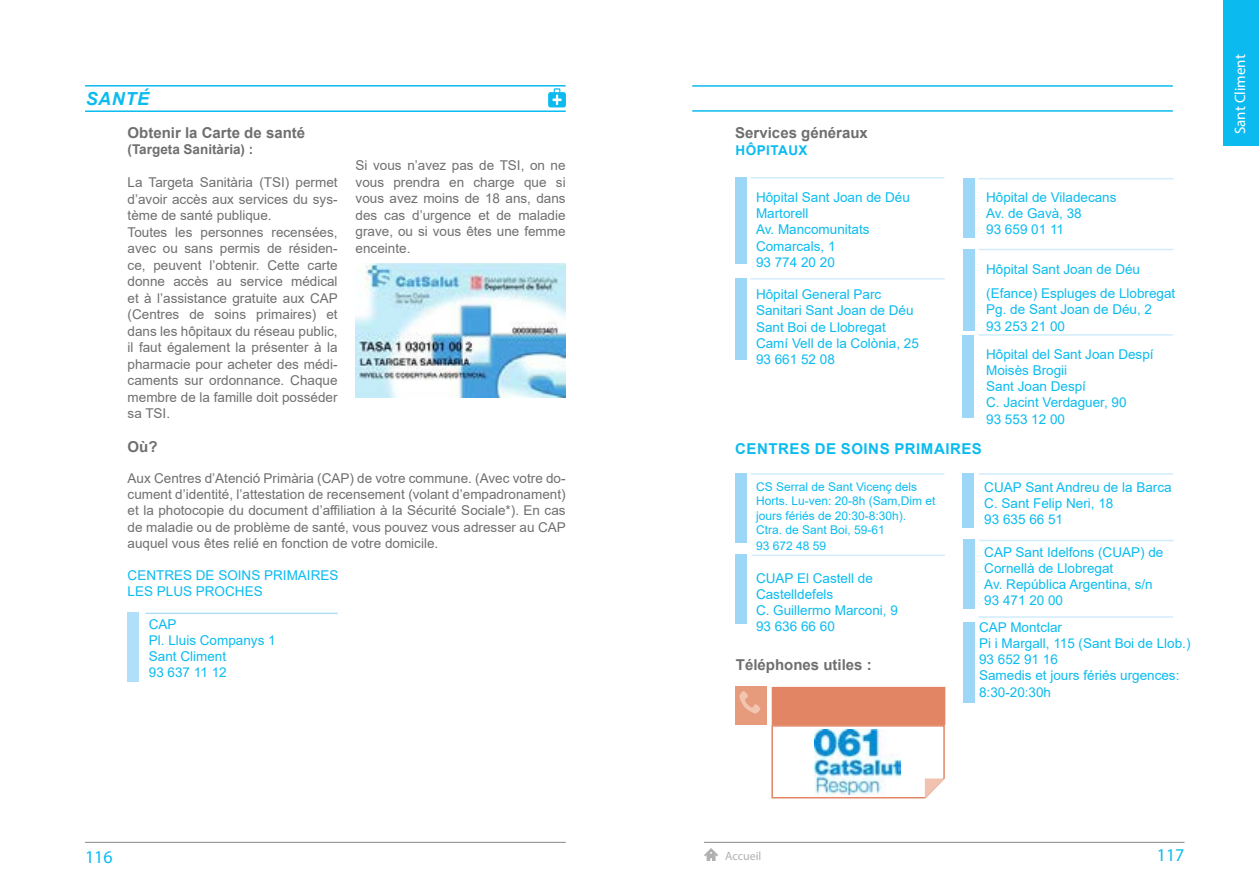
<style>
.page{position:relative;width:1259px;height:893px;background:#fff}
.page>*{position:absolute;margin:0;border:0;box-sizing:border-box;transform-origin:0 0}
.t1{font:18px "Myriad Pro";color:#0bbbef}
.t2{font:italic 700 18px "Arial";letter-spacing:.035em;color:#0bbbef}
.t3{font:700 15px "Arial";color:#706f6f}
.t4{font:700 15px "Arial";letter-spacing:.035em;color:#0bbbef}
.t5{font:15px "Myriad Pro";color:#fff}
.t6{font:13.5px/16.5px "Arial";color:#706f6f;text-align:justify}
.t7{font:13.5px/16.2px "Arial";color:#0bbbef}
.t8{font:700 13.5px "Arial";color:#706f6f}
.t9{font:700 13.5px "Arial";letter-spacing:.035em;color:#0bbbef}
.t10{font:12px/14.4px "Arial";color:#0bbbef}
.t11{font:12px "Myriad Pro";color:#b2b1b1}
</style>
<div class="page">
<hr style="left:692px;top:85px;width:480px;height:2px;background:#0bbbef">
<hr style="left:692px;top:110px;width:480px;height:2px;background:#0bbbef">
<div style="left:1224px;top:0;width:35px;height:145px;background:#0bbbef"></div>
<hr style="left:704px;top:842px;width:480px;height:1px;background:#878787">
<svg style="left:704px;top:848px;width:14px;height:13px"></svg>
<hr style="left:85px;top:85px;width:481px;height:2px;background:#0bbbef">
<hr style="left:85px;top:110px;width:481px;height:2px;background:#0bbbef">
<hr style="left:85px;top:842px;width:481px;height:1px;background:#878787">
<div style="left:735px;top:177px;width:11px;height:87px;background:#9cd7f7"></div>
<hr style="left:751px;top:177px;width:193px;height:2px;background:#d2ecfc">
<div style="left:735px;top:278px;width:11px;height:82px;background:#9cd7f7"></div>
<hr style="left:750px;top:278px;width:195px;height:2px;background:#d2ecfc">
<div style="left:962px;top:336px;width:12px;height:82px;background:#9cd7f7"></div>
<hr style="left:978px;top:334px;width:194px;height:2px;background:#d2ecfc">
<div style="left:963px;top:178px;width:11px;height:59px;background:#9cd7f7"></div>
<hr style="left:978px;top:178px;width:195px;height:1px;background:#d2ecfc">
<div style="left:963px;top:249px;width:11px;height:81px;background:#9cd7f7"></div>
<hr style="left:978px;top:249px;width:195px;height:1px;background:#d2ecfc">
<div style="left:735px;top:473px;width:11px;height:69px;background:#9cd7f7"></div>
<hr style="left:751px;top:473px;width:193px;height:2px;background:#d2ecfc">
<div style="left:962px;top:473px;width:12px;height:55px;background:#9cd7f7"></div>
<hr style="left:978px;top:473px;width:195px;height:2px;background:#d2ecfc">
<div style="left:735px;top:555px;width:12px;height:69px;background:#9cd7f7"></div>
<hr style="left:751px;top:555px;width:194px;height:1px;background:#d2ecfc">
<div style="left:963px;top:540px;width:11px;height:69px;background:#9cd7f7"></div>
<hr style="left:979px;top:540px;width:194px;height:1px;background:#d2ecfc">
<div style="left:735px;top:687px;width:32px;height:38px;background:#e79b7d"></div>
<svg style="left:739px;top:691px;width:21px;height:22px"></svg>
<svg style="left:771px;top:687px;width:174px;height:112px"></svg>
<div style="left:962px;top:622px;width:12px;height:80px;background:#9cd7f7"></div>
<hr style="left:978px;top:616px;width:195px;height:2px;background:#d2ecfc">
<svg style="left:548px;top:88px;width:18px;height:19px"></svg>
<img style="left:356px;top:264px;width:210px;height:134px">
<div style="left:128px;top:613px;width:11px;height:69px;background:#afdff9"></div>
<hr style="left:145px;top:613px;width:193px;height:1px;background:#afdff9">
<h1 class="t2" style="left:86px;top:86px;width:65px">SANTÉ</h1>
<p class="t3" style="left:128px;top:122px;width:179px">Obtenir la Carte de santé</p>
<p class="t8" style="left:128px;top:140px;width:127px">(Targeta Sanitària) :</p>
<p class="t6" style="left:128px;top:174px;width:212px;text-align:left">La Targeta Sanitària (TSI) permet d’avoir accès aux services du sys&shy;tème de santé publique.<br>Toutes les personnes recensées, avec ou sans permis de résiden&shy;ce, peuvent l’obtenir. Cette carte donne accès au service médical et à l’assistance gratuite aux CAP (Centres de soins primaires) et dans les hôpitaux du réseau public, il faut également la présenter à la pharmacie pour acheter des médi&shy;caments sur ordonnance. Chaque membre de la famille doit posséder sa TSI.</p>
<p class="t6" style="left:356px;top:157px;width:211px">Si vous n’avez pas de TSI, on ne vous prendra en charge que si vous avez moins de 18 ans, dans des cas d’urgence et de maladie grave, ou si vous êtes une femme enceinte.</p>
<p class="t3" style="left:128px;top:436px;width:31px">Où?</p>
<p class="t6" style="left:128px;top:470px;width:440px">Aux Centres d’Atenció Primària (CAP) de votre commune. (Avec votre do&shy;cument d’identité, l’attestation de recensement (volant d’empadronament) et la photocopie du document d’affiliation à la Sécurité Sociale*). En cas de maladie ou de problème de santé, vous pouvez vous adresser au CAP auquel vous êtes relié en fonction de votre domicile.</p>
<p class="t7" style="left:128px;top:567px;width:212px">CENTRES DE SOINS PRIMAIRES<br>LES PLUS PROCHES</p>
<p class="t7" style="left:149px;top:616px;width:128px">CAP<br>Pl. Lluis Companys 1<br>Sant Climent<br>93 637 11 12</p>
<p class="t3" style="left:735px;top:123px;width:134px">Services généraux</p>
<p class="t9" style="left:735px;top:140px;width:74px">HÔPITAUX</p>
<p class="t7" style="left:756px;top:189px;width:155px">Hôpital Sant Joan de Déu<br>Martorell<br>Av. Mancomunitats<br>Comarcals, 1<br>93 774 20 20</p>
<p class="t7" style="left:756px;top:286px;width:164px">Hôpital General Parc<br>Sanitari Sant Joan de Déu<br>Sant Boi de Llobregat<br>Camí Vell de la Colònia, 25<br>93 661 52 08</p>
<p class="t7" style="left:986px;top:189px;width:132px">Hôpital de Viladecans<br>Av. de Gavà, 38<br>93 659 01 11</p>
<p class="t7" style="left:986px;top:257px;width:191px;line-height:24px">Hôpital Sant Joan de Déu (Efance) Espluges de Llobregat</p>
<p class="t7" style="left:986px;top:302px;width:167px">Pg. de Sant Joan de Déu, 2<br>93 253 21 00</p>
<p class="t7" style="left:986px;top:346px;width:169px">Hôpital del Sant Joan Despí<br>Moisès Brogii<br>Sant Joan Despí<br>C. Jacint Verdaguer, 90<br>93 553 12 00</p>
<p class="t4" style="left:735px;top:438px;width:248px">CENTRES DE SOINS PRIMAIRES</p>
<p class="t10" style="left:756px;top:479px;width:181px">CS Serral de Sant Vicenç dels<br>Horts. Lu-ven: 20-8h (Sam,Dim et jours fériés de 20:30-8:30h).<br>Ctra. de Sant Boi, 59-61</p>
<p class="t10" style="left:756px;top:539px;width:72px">93 672 48 59</p>
<p class="t7" style="left:756px;top:570px;width:143px">CUAP El Castell de<br>Castelldefels<br>C. Guillermo Marconi, 9<br>93 636 66 60</p>
<p class="t3" style="left:736px;top:654px;width:137px">Téléphones utiles :</p>
<p class="t7" style="left:984px;top:479px;width:189px">CUAP Sant Andreu de la Barca<br>C. Sant Felip Neri, 18<br>93 635 66 51</p>
<p class="t7" style="left:984px;top:544px;width:181px">CAP Sant Idelfons (CUAP) de<br>Cornellà de Llobregat<br>Av. República Argentina, s/n<br>93 471 20 00</p>
<p class="t7" style="left:979px;top:619px;width:213px">CAP Montclar<br>Pi i Margall, 115 (Sant Boi de Llob.)<br>93 652 91 16<br>Samedis et jours fériés urgences:<br>8:30-20:30h</p>
<p class="t5" style="left:1230px;top:134px;width:82px;rotate:-90deg">Sant Climent</p>
<h1 class="t1" style="left:85px;top:846px;width:29px">116</h1>
<p class="t11" style="left:725px;top:849px;width:38px">Accueil</p>
<h1 class="t1" style="left:1156px;top:844px;width:29px">117</h1>
</div>
